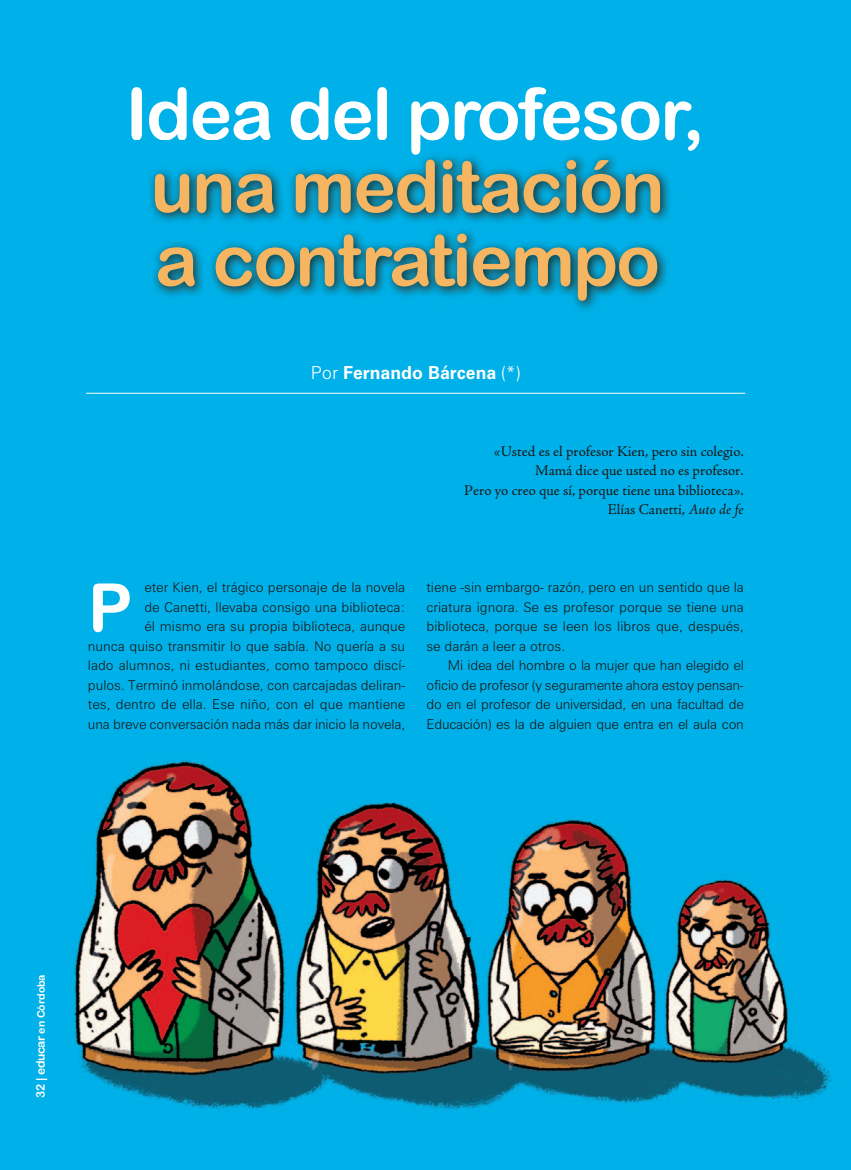
<style>
.page{position:relative;width:851px;height:1170px;background:#fff}
.page>*{position:absolute;margin:0;border:0;box-sizing:border-box;transform-origin:0 0}
.t1{font:72px/73.5px "Arial Rounded MT Bold";letter-spacing:-.025em;color:#f6b561}
.t2{font:72px "Arial Rounded MT Bold";letter-spacing:-.025em;color:#fff}
.t3{font:66.9px "Arial Rounded MT Bold";color:#fff}
.t4{font:700 18px "Zurich BT";color:#fff}
.t5{font:15px/19.5px "Adobe Jenson Pro";color:#1c1715;text-align:right}
.t6{font:300 13.5px/19.5px "Zurich BT";color:#1c1715;text-align:justify}
.t7{font:12px "Arial Rounded MT Bold";letter-spacing:-.05em;color:#fff}
.s1{font-weight:300}
.s2{font-style:italic}
.s3{font-size:10.5px}
</style>
<div class="page">
<img style="left:0;top:0;width:850px;height:1169px">
<img style="left:54px;top:141px;width:713px;height:213px">
<hr style="left:86px;top:393px;width:659px;height:1px;background:#fff">
<h1 class="t2" style="left:125px;top:87px;width:580px">Idea del profesor,</h1>
<h1 class="t1" style="left:150px;top:157px;width:515px">una meditación a contratiempo</h1>
<h3 class="t4" style="left:311px;top:366px;width:211px"><span class="s1">Por</span> Fernando Bárcena <span class="s1">(*)</span></h3>
<p class="t5" style="left:464px;top:443px;width:281px">«Usted es el profesor Kien, pero sin colegio.<br>Mamá dice que usted no es profesor.<br>Pero yo creo que sí, porque tiene una biblioteca».<br>Elías Canetti, <span class="s2">Auto de fe</span></p>
<p class="t6" style="left:88px;top:579px;width:319px;text-align:right">eter Kien, el trágico personaje de la novela<br>de Canetti, llevaba consigo una biblioteca:<br>él mismo era su propia biblioteca, aunque<br>nunca quiso transmitir lo que sabía. No quería a su lado alumnos, ni estudiantes, como tampoco discí&shy;pulos. Terminó inmolándose, con carcajadas deliran&shy;tes, dentro de ella. Ese niño, con el que mantiene una breve conversación nada más dar inicio la novela,</p>
<p class="t6" style="left:426px;top:579px;width:319px">tiene -sin embargo- razón, pero en un sentido que la criatura ignora. Se es profesor porque se tiene una biblioteca, porque se leen los libros que, después, se darán a leer a otros.</p>
<h2 class="t3" style="left:88px;top:582px;width:46px">P</h2>
<p class="t6" style="left:426px;top:657px;width:319px;text-indent:21px">Mi idea del hombre o la mujer que han elegido el oficio de profesor (y seguramente ahora estoy pensan&shy;do en el profesor de universidad, en una facultad de Educación) es la de alguien que entra en el aula con</p>
<p class="t7" style="left:36px;top:1098px;width:125px;rotate:-90deg">32 | educar <span class="s3">en Córdoba</span></p>
</div>
